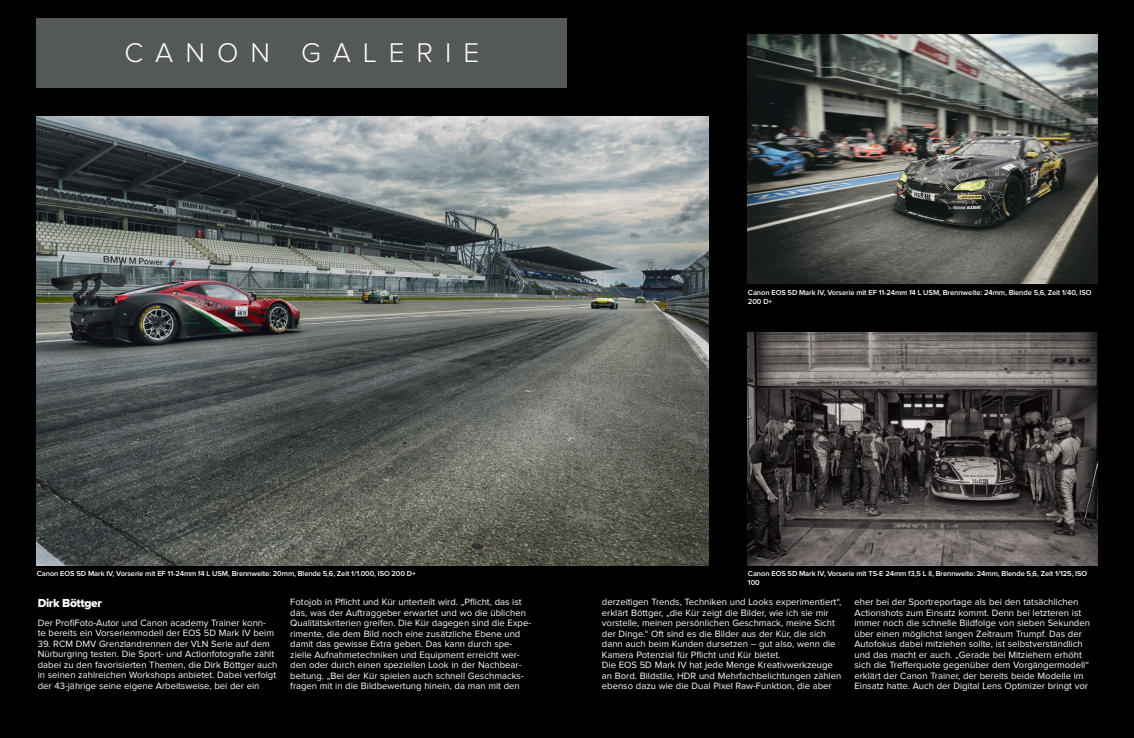
<style>
.page{position:relative;width:1134px;height:738px;background:#fff}
.page>*{position:absolute;margin:0;border:0;box-sizing:border-box;transform-origin:0 0}
.t1{font:300 28px "Proxima Nova";letter-spacing:.43em;color:#fff}
.t2{font:12px "Proxima Nova Extrabld";letter-spacing:-.03em;color:#fff}
.t3{font:9.5px/10.5px "Proxima Nova";color:#fff}
.t4{font:600 7.5px/9px "Proxima Nova";letter-spacing:-.01em;color:#fff}
</style>
<div class="page">
<div style="left:0;top:0;width:1134px;height:737px;background:#000"></div>
<div style="left:37px;top:18px;width:530px;height:69px;background:#555859"></div>
<img style="left:37px;top:117px;width:671px;height:448px">
<img style="left:748px;top:34px;width:350px;height:249px">
<img style="left:748px;top:332px;width:349px;height:233px">
<h1 class="t1" style="left:125px;top:40px;width:356px">CANON GALERIE</h1>
<p class="t4" style="left:748px;top:287px;width:345px">Canon EOS 5D Mark IV, Vorserie mit EF 11-24mm f4 L USM, Brennweite: 24mm, Blende 5,6, Zeit 1/40, ISO<br>200 D+</p>
<p class="t4" style="left:37px;top:569px;width:381px">Canon EOS 5D Mark IV, Vorserie mit EF 11-24mm f4 L USM, Brennweite: 20mm, Blende 5,6, Zeit 1/1.000, ISO 200 D+</p>
<p class="t4" style="left:748px;top:568px;width:341px">Canon EOS 5D Mark IV, Vorserie mit TS-E 24mm f3,5 L II, Brennweite: 24mm, Blende 5,6, Zeit 1/125, ISO<br>100</p>
<p class="t2" style="left:38px;top:597px;width:66px">Dirk Böttger</p>
<p class="t3" style="left:38px;top:617px;width:238px">Der ProfiFoto-Autor und Canon academy Trainer konn&shy;te bereits ein Vorserienmodell der EOS 5D Mark IV beim</p>
<p class="t3" style="left:38px;top:638px;width:241px">39. RCM DMV Grenzlandrennen der VLN Serie auf dem Nürburgring testen. Die Sport- und Actionfotografie zählt dabei zu den favorisierten Themen, die Dirk Böttger auch in seinen zahlreichen Workshops anbietet. Dabei verfolgt der 43-jährige seine eigene Arbeitsweise, bei der ein</p>
<p class="t3" style="left:290px;top:596px;width:242px">Fotojob in Pflicht und Kür unterteilt wird. „Pflicht, das ist das, was der Auftraggeber erwartet und wo die üblichen Qualitätskriterien greifen. Die Kür dagegen sind die Expe&shy;rimente, die dem Bild noch eine zusätzliche Ebene und damit das gewisse Extra geben. Das kann durch spe&shy;zielle Aufnahmetechniken und Equipment erreicht wer&shy;den oder durch einen speziellen Look in der Nachbear&shy;beitung. „Bei der Kür spielen auch schnell Geschmacks&shy;fragen mit in die Bildbewertung hinein, da man mit den</p>
<p class="t3" style="left:602px;top:596px;width:241px">derzeitigen Trends, Techniken und Looks experimentiert“, erklärt Böttger, „die Kür zeigt die Bilder, wie ich sie mir vorstelle, meinen persönlichen Geschmack, meine Sicht der Dinge.“ Oft sind es die Bilder aus der Kür, die sich dann auch beim Kunden dursetzen – gut also, wenn die Kamera Potenzial für Pflicht und Kür bietet.<br>Die EOS 5D Mark IV hat jede Menge Kreativwerkzeuge an Bord. Bildstile, HDR und Mehrfachbelichtungen zählen ebenso dazu wie die Dual Pixel Raw-Funktion, die aber</p>
<p class="t3" style="left:854px;top:596px;width:237px">eher bei der Sportreportage als bei den tatsächlichen Actionshots zum Einsatz kommt. Denn bei letzteren ist immer noch die schnelle Bildfolge von sieben Sekunden über einen möglichst langen Zeitraum Trumpf. Das der Autofokus dabei mitziehen sollte, ist selbstverständlich und das macht er auch. „Gerade bei Mitziehern erhöht sich die Trefferquote gegenüber dem Vorgängermodell“ erklärt der Canon Trainer, der bereits beide Modelle im Einsatz hatte. Auch der Digital Lens Optimizer bringt vor</p>
</div>
